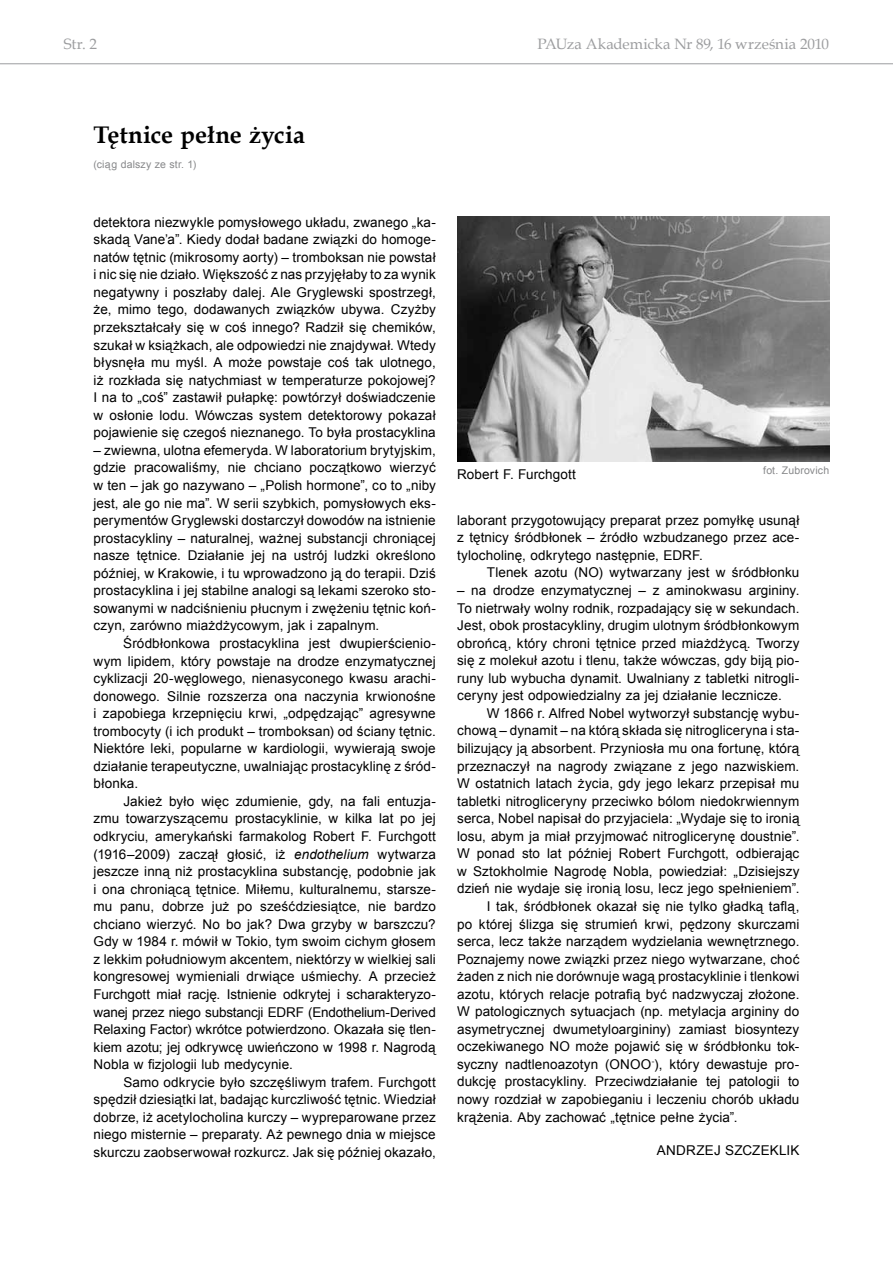
<style>
.page{position:relative;width:893px;height:1263px;background:#fff}
.page>*{position:absolute;margin:0;border:0;box-sizing:border-box;transform-origin:0 0}
.t1{font:700 24px "Book Antiqua";letter-spacing:.005em;color:#000}
.t2{font:15px "Book Antiqua";color:#9c9d9f}
.t3{font:13.5px/17.5px "Arial";letter-spacing:.01em;color:#000;text-align:justify}
.t4{font:10.5px "Arial";letter-spacing:.015em;color:#87888a}
.s1{font-style:italic}
</style>
<div class="page">
<hr style="left:0;top:63px;width:893px;height:1px;background:#9c9d9f">
<img style="left:457px;top:217px;width:372px;height:245px">
<p class="t2" style="left:64px;top:34px;width:35px">Str. 2</p>
<p class="t2" style="left:538px;top:34px;width:293px">PAUza Akademicka Nr 89, 16 września 2010</p>
<h1 class="t1" style="left:94px;top:118px;width:213px">Tętnice pełne życia</h1>
<p class="t4" style="left:94px;top:157px;width:104px">(ciąg dalszy ze str. 1)</p>
<p class="t3" style="left:94px;top:213px;width:344px">detektora niezwykle pomysłowego układu, zwanego „ka&shy;skadą Vane’a”. Kiedy dodał badane związki do homoge&shy;natów tętnic (mikrosomy aorty) – tromboksan nie powstał i nic się nie działo. Większość z nas przyjęłaby to za wynik negatywny i poszłaby dalej. Ale Gryglewski spostrzegł, że, mimo tego, dodawanych związków ubywa. Czyżby przekształcały się w coś innego? Radził się chemików, szukał w książkach, ale odpowiedzi nie znajdywał. Wtedy błysnęła mu myśl. A może powstaje coś tak ulotnego, iż rozkłada się natychmiast w temperaturze pokojowej?<br>I na to „coś” zastawił pułapkę: powtórzył doświadczenie w osłonie lodu. Wówczas system detektorowy pokazał pojawienie się czegoś nieznanego. To była prostacyklina</p>
<p class="t3" style="left:94px;top:441px;width:344px">– zwiewna, ulotna efemeryda. W laboratorium brytyjskim, gdzie pracowaliśmy, nie chciano początkowo wierzyć w ten – jak go nazywano – „Polish hormone”, co to „niby jest, ale go nie ma”. W serii szybkich, pomysłowych eks&shy;perymentów Gryglewski dostarczył dowodów na istnienie prostacykliny – naturalnej, ważnej substancji chroniącej nasze tętnice. Działanie jej na ustrój ludzki określono później, w Krakowie, i tu wprowadzono ją do terapii. Dziś prostacyklina i jej stabilne analogi są lekami szeroko sto&shy;sowanymi w nadciśnieniu płucnym i zwężeniu tętnic koń&shy;czyn, zarówno miażdżycowym, jak i zapalnym.</p>
<p class="t3" style="left:94px;top:635px;width:344px;text-indent:30px">Śródbłonkowa prostacyklina jest dwupierścienio&shy;wym lipidem, który powstaje na drodze enzymatycznej cyklizacji 20-węglowego, nienasyconego kwasu arachi&shy;donowego. Silnie rozszerza ona naczynia krwionośne i zapobiega krzepnięciu krwi, „odpędzając” agresywne trombocyty (i ich produkt – tromboksan) od ściany tętnic.<br>Niektóre leki, popularne w kardiologii, wywierają swoje działanie terapeutyczne, uwalniając prostacyklinę z śród&shy;błonka.</p>
<p class="t3" style="left:94px;top:792px;width:344px;text-indent:30px">Jakież było więc zdumienie, gdy, na fali entuzja&shy;zmu towarzyszącemu prostacyklinie, w kilka lat po jej odkryciu, amerykański farmakolog Robert F. Furchgott (1916–2009) zaczął głosić, iż <span class="s1">endothelium</span> wytwarza jeszcze inną niż prostacyklina substancję, podobnie jak i ona chroniącą tętnice. Miłemu, kulturalnemu, starsze&shy;mu panu, dobrze już po sześćdziesiątce, nie bardzo chciano wierzyć. No bo jak? Dwa grzyby w barszczu?<br>Gdy w 1984 r. mówił w Tokio, tym swoim cichym głosem z lekkim południowym akcentem, niektórzy w wielkiej sali kongresowej wymieniali drwiące uśmiechy. A przecież Furchgott miał rację. Istnienie odkrytej i scharakteryzo&shy;wanej przez niego substancji EDRF (Endothelium-Derived Relaxing Factor) wkrótce potwierdzono. Okazała się tlen&shy;kiem azotu; jej odkrywcę uwieńczono w 1998 r. Nagrodą Nobla w fizjologii lub medycynie.</p>
<p class="t3" style="left:94px;top:1073px;width:344px;text-indent:30px">Samo odkrycie było szczęśliwym trafem. Furchgott spędził dziesiątki lat, badając kurczliwość tętnic. Wiedział dobrze, iż acetylocholina kurczy – wypreparowane przez niego misternie – preparaty. Aż pewnego dnia w miejsce skurczu zaobserwował rozkurcz. Jak się później okazało,</p>
<p class="t3" style="left:457px;top:465px;width:120px">Robert F. Furchgott</p>
<p class="t4" style="left:763px;top:463px;width:67px">fot. Zubrovich</p>
<p class="t3" style="left:457px;top:511px;width:344px">laborant przygotowujący preparat przez pomyłkę usunął z tętnicy śródbłonek – źródło wzbudzanego przez ace&shy;tylocholinę, odkrytego następnie, EDRF.</p>
<p class="t3" style="left:487px;top:564px;width:314px">Tlenek azotu (NO) wytwarzany jest w śródbłonku</p>
<p class="t3" style="left:457px;top:582px;width:344px">– na drodze enzymatycznej – z aminokwasu argininy.<br>To nietrwały wolny rodnik, rozpadający się w sekundach.<br>Jest, obok prostacykliny, drugim ulotnym śródbłonkowym obrońcą, który chroni tętnice przed miażdżycą. Tworzy się z molekuł azotu i tlenu, także wówczas, gdy biją pio&shy;runy lub wybucha dynamit. Uwalniany z tabletki nitrogli&shy;ceryny jest odpowiedzialny za jej działanie lecznicze.</p>
<p class="t3" style="left:487px;top:704px;width:314px">W 1866 r. Alfred Nobel wytworzył substancję wybu-</p>
<p class="t3" style="left:457px;top:722px;width:344px">chową – dynamit – na którą składa się nitrogliceryna i sta-</p>
<p class="t3" style="left:457px;top:740px;width:344px">bilizujący ją absorbent. Przyniosła mu ona fortunę, którą</p>
<p class="t3" style="left:457px;top:757px;width:344px">przeznaczył na nagrody związane z jego nazwiskiem.</p>
<p class="t3" style="left:457px;top:775px;width:344px">W ostatnich latach życia, gdy jego lekarz przepisał mu</p>
<p class="t3" style="left:457px;top:792px;width:344px">tabletki nitrogliceryny przeciwko bólom niedokrwiennym</p>
<p class="t3" style="left:457px;top:810px;width:344px">serca, Nobel napisał do przyjaciela: „Wydaje się to ironią</p>
<p class="t3" style="left:457px;top:827px;width:344px">losu, abym ja miał przyjmować nitroglicerynę doustnie”.</p>
<p class="t3" style="left:457px;top:845px;width:344px">W ponad sto lat później Robert Furchgott, odbierając</p>
<p class="t3" style="left:457px;top:862px;width:344px">w Sztokholmie Nagrodę Nobla, powiedział: „Dzisiejszy</p>
<p class="t3" style="left:457px;top:880px;width:344px">dzień nie wydaje się ironią losu, lecz jego spełnieniem”.</p>
<p class="t3" style="left:487px;top:897px;width:314px">I tak, śródbłonek okazał się nie tylko gładką taflą,</p>
<p class="t3" style="left:457px;top:915px;width:344px">po której ślizga się strumień krwi, pędzony skurczami</p>
<p class="t3" style="left:457px;top:933px;width:344px">serca, lecz także narządem wydzielania wewnętrznego.</p>
<p class="t3" style="left:457px;top:950px;width:344px">Poznajemy nowe związki przez niego wytwarzane, choć</p>
<p class="t3" style="left:457px;top:968px;width:344px">żaden z nich nie dorównuje wagą prostacyklinie i tlenkowi</p>
<p class="t3" style="left:457px;top:985px;width:344px">azotu, których relacje potrafią być nadzwyczaj złożone.</p>
<p class="t3" style="left:457px;top:1003px;width:344px">W patologicznych sytuacjach (np. metylacja argininy do</p>
<p class="t3" style="left:457px;top:1020px;width:344px">asymetrycznej dwumetyloargininy) zamiast biosyntezy</p>
<p class="t3" style="left:457px;top:1038px;width:344px">oczekiwanego NO może pojawić się w śródbłonku tok-</p>
<p class="t3" style="left:457px;top:1055px;width:344px">syczny nadtlenoazotyn (ONOO<sup>-</sup>), który dewastuje pro-</p>
<p class="t3" style="left:457px;top:1073px;width:344px">dukcję prostacykliny. Przeciwdziałanie tej patologii to</p>
<p class="t3" style="left:457px;top:1091px;width:344px">nowy rozdział w zapobieganiu i leczeniu chorób układu</p>
<p class="t3" style="left:457px;top:1108px;width:282px">krążenia. Aby zachować „tętnice pełne życia”.</p>
<p class="t3" style="left:657px;top:1141px;width:144px">ANDRZEJ SZCZEKLIK</p>
</div>
